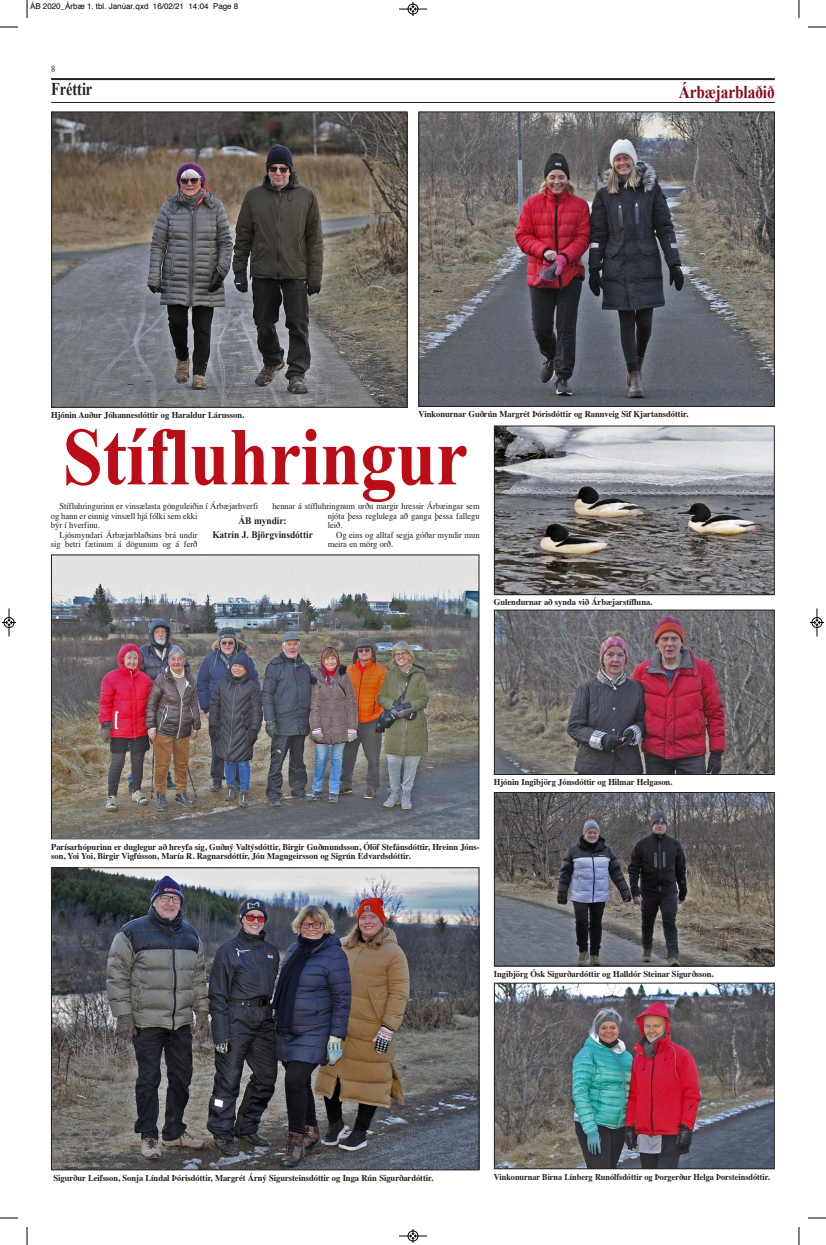
<style>
.page{position:relative;width:826px;height:1245px;background:#fff}
.page>*{position:absolute;margin:0;border:0;box-sizing:border-box;transform-origin:0 0}
.t1{font:700 82px "Times New Roman";letter-spacing:-.005em;color:#ba0d18;scale:.88 1}
.t2{font:700 18px "Times New Roman";letter-spacing:-.005em;color:#870b17;scale:.85 1}
.t3{font:700 18px "Times New Roman";letter-spacing:-.005em;color:#231f20;scale:.8 1}
.t4{font:700 10px/14px "Times New Roman";letter-spacing:-.005em;color:#231f20;text-align:center;scale:.94 1}
.t5{font:700 9px/9.5px "Times";letter-spacing:-.005em;color:#231f20;scale:.95 1}
.t6{font:9px "Times";letter-spacing:-.005em;color:#231f20;scale:.95 1}
.t7{font:700 9px "Times";letter-spacing:-.005em;color:#231f20;scale:.92 1}
.t8{font:8px "Helvetica";color:#000}
</style>
<div class="page">
<hr style="left:51px;top:78px;width:723px;height:2px;background:#231f20">
<hr style="left:51px;top:102px;width:723px;height:1px;background:#231f20">
<img style="left:53px;top:113px;width:352px;height:293px">
<div style="left:51px;top:111px;width:356px;height:297px;border:1px solid #231f20"></div>
<img style="left:420px;top:113px;width:352px;height:292px">
<div style="left:418px;top:111px;width:356px;height:296px;border:1px solid #231f20"></div>
<img style="left:53px;top:556px;width:424px;height:281px">
<div style="left:51px;top:554px;width:428px;height:285px;border:1px solid #231f20"></div>
<img style="left:495px;top:427px;width:277px;height:166px">
<div style="left:493px;top:425px;width:281px;height:170px;border:1px solid #231f20"></div>
<img style="left:495px;top:611px;width:277px;height:162px">
<div style="left:493px;top:609px;width:281px;height:166px;border:1px solid #231f20"></div>
<img style="left:53px;top:869px;width:424px;height:299px">
<div style="left:51px;top:867px;width:428px;height:303px;border:1px solid #231f20"></div>
<img style="left:495px;top:794px;width:277px;height:170px">
<div style="left:493px;top:792px;width:281px;height:174px;border:1px solid #231f20"></div>
<img style="left:495px;top:984px;width:277px;height:183px">
<div style="left:493px;top:982px;width:281px;height:187px;border:1px solid #231f20"></div>
<svg style="left:27px;top:0;width:1px;height:18px"></svg>
<svg style="left:0;top:27px;width:18px;height:1px"></svg>
<svg style="left:798px;top:0;width:1px;height:18px"></svg>
<svg style="left:808px;top:27px;width:17px;height:1px"></svg>
<svg style="left:27px;top:1227px;width:1px;height:18px"></svg>
<svg style="left:0;top:1217px;width:18px;height:1px"></svg>
<svg style="left:798px;top:1227px;width:1px;height:18px"></svg>
<svg style="left:808px;top:1217px;width:17px;height:1px"></svg>
<svg style="left:399px;top:2px;width:27px;height:14px"></svg>
<svg style="left:399px;top:1229px;width:27px;height:14px"></svg>
<svg style="left:2px;top:608px;width:14px;height:28px"></svg>
<svg style="left:810px;top:608px;width:13px;height:28px"></svg>
<p class="t8" style="left:30px;top:3px;width:210px">ÁB 2020_Árbæ 1. tbl. Janúar.qxd 16/02/21 14:04 Page 8</p>
<p class="t6" style="left:51px;top:66px;width:6px">8</p>
<p class="t3" style="left:51px;top:78px;width:53px">Fréttir</p>
<p class="t2" style="left:678px;top:82px;width:114px">Ár bæj ar blað ið</p>
<p class="t5" style="left:51px;top:411px;width:205px">Hjónin Auður Jóhannesdóttir og Haraldur Lárusson.</p>
<p class="t5" style="left:418px;top:410px;width:285px">Vinkonurnar Guðrún Margrét Þórisdóttir og Rannveig Sif Kjartansdóttir.</p>
<p class="t1" style="left:63px;top:411px;width:461px">Stífluhringur</p>
<p class="t6" style="left:59px;top:502px;width:211px">Stífluhringurinn er vinsælasta gönguleiðin í Árbæjarhverfi</p>
<p class="t6" style="left:51px;top:512px;width:156px">og hann er einnig vinsæll hjá fólki sem ekki</p>
<p class="t6" style="left:51px;top:521px;width:53px">býr í hverfinu.</p>
<p class="t6" style="left:59px;top:531px;width:147px">Ljósmyndari Árbæjarblaðsins brá undir</p>
<p class="t6" style="left:51px;top:540px;width:156px">sig betri fætinum á dögunum og á ferð</p>
<p class="t6" style="left:272px;top:502px;width:219px">hennar á stífluhringnum urðu margir hressir Árbæingar sem</p>
<p class="t6" style="left:327px;top:512px;width:161px">njóta þess reglulega að ganga þessa fallegu</p>
<p class="t6" style="left:327px;top:521px;width:17px">leið.</p>
<p class="t6" style="left:336px;top:531px;width:152px">Og eins og alltaf segja góðar myndir mun</p>
<p class="t6" style="left:327px;top:540px;width:70px">meira en mörg orð.</p>
<p class="t4" style="left:212px;top:514px;width:108px">ÁB mynd ir:<br>Katrín J. Björgvinsdóttir</p>
<p class="t5" style="left:493px;top:598px;width:168px">Gulendurnar að synda við Árbæjarstífluna.</p>
<p class="t5" style="left:493px;top:778px;width:189px">Hjónin Ingibjörg Jónsdóttir og Hilmar Helgason.</p>
<p class="t5" style="left:51px;top:843px;width:452px">Parísarhópurinn er duglegur að hreyfa sig, Guðný Valtýsdóttir, Birgir Guðmundsson, Ólöf Stefánsdóttir, Hreinn Jóns&shy;son, Yoi Yoi, Birgir Vigfússon, María R. Ragnarsdóttir, Jón Magngeirsson og Sigrún Edvardsdóttir.</p>
<p class="t5" style="left:493px;top:970px;width:233px">Ingibjörg Ósk Sigurðardóttir og Halldór Steinar Sigurðsson.</p>
<p class="t5" style="left:53px;top:1173px;width:401px">Sigurður Leifsson, Sonja Líndal Þórisdóttir, Margrét Árný Sigursteinsdóttir og Inga Rún Sigurðardóttir.</p>
<p class="t7" style="left:493px;top:1173px;width:301px">Vinkonurnar Birna Línberg Runólfsdóttir og Þorgerður Helga Þorsteinsdóttir.</p>
</div>
